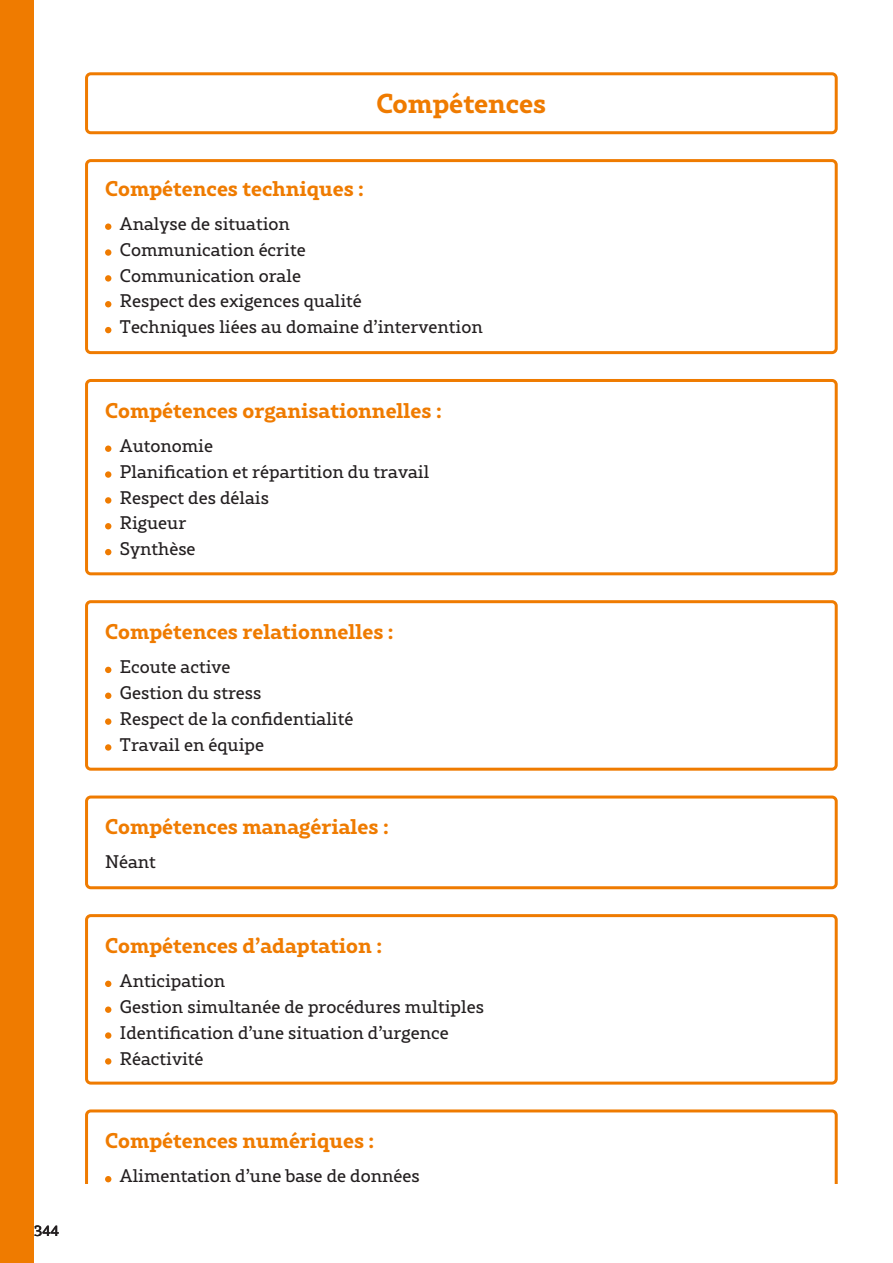
<style>
.page{position:relative;width:893px;height:1263px;background:#fff}
.page>*{position:absolute;margin:0;border:0;box-sizing:border-box;transform-origin:0 0}
.t1{font:700 27px "Rival Slab";color:#ef7b00}
.t2{font:700 21px "Rival Slab";color:#ef7b00}
.t3{font:18px "Rival Slab";color:#231f20}
.t4{font:15px "Rival Slab";color:#231f20}
</style>
<div class="page">
<div style="left:0;top:0;width:34px;height:1263px;background:#ef7b00"></div>
<div style="left:85px;top:72px;width:753px;height:62px;border:3px solid #ef7b00;border-radius:4px"></div>
<div style="left:105px;top:223px;width:6px;height:7px;background:#ef7b00;border-radius:50%"></div>
<div style="left:105px;top:249px;width:6px;height:7px;background:#ef7b00;border-radius:50%"></div>
<div style="left:105px;top:275px;width:6px;height:7px;background:#ef7b00;border-radius:50%"></div>
<svg style="left:105px;top:301px;width:6px;height:6px"></svg>
<svg style="left:105px;top:327px;width:6px;height:6px"></svg>
<div style="left:85px;top:159px;width:753px;height:195px;border:3px solid #ef7b00;border-radius:4px"></div>
<div style="left:105px;top:445px;width:6px;height:7px;background:#ef7b00;border-radius:50%"></div>
<div style="left:105px;top:471px;width:6px;height:7px;background:#ef7b00;border-radius:50%"></div>
<div style="left:105px;top:497px;width:6px;height:7px;background:#ef7b00;border-radius:50%"></div>
<svg style="left:105px;top:523px;width:6px;height:6px"></svg>
<svg style="left:105px;top:549px;width:6px;height:6px"></svg>
<div style="left:85px;top:379px;width:753px;height:196px;border:3px solid #ef7b00;border-radius:4px"></div>
<svg style="left:105px;top:667px;width:6px;height:6px"></svg>
<div style="left:105px;top:692px;width:6px;height:7px;background:#ef7b00;border-radius:50%"></div>
<div style="left:105px;top:718px;width:6px;height:7px;background:#ef7b00;border-radius:50%"></div>
<div style="left:105px;top:744px;width:6px;height:7px;background:#ef7b00;border-radius:50%"></div>
<div style="left:85px;top:600px;width:753px;height:171px;border:3px solid #ef7b00;border-radius:4px"></div>
<div style="left:85px;top:795px;width:753px;height:94px;border:3px solid #ef7b00;border-radius:4px"></div>
<svg style="left:105px;top:981px;width:6px;height:6px"></svg>
<div style="left:105px;top:1006px;width:6px;height:7px;background:#ef7b00;border-radius:50%"></div>
<div style="left:105px;top:1032px;width:6px;height:7px;background:#ef7b00;border-radius:50%"></div>
<svg style="left:105px;top:1058px;width:6px;height:6px"></svg>
<div style="left:85px;top:914px;width:753px;height:170px;border:3px solid #ef7b00;border-radius:4px"></div>
<svg style="left:105px;top:1176px;width:6px;height:6px"></svg>
<div style="left:85px;top:1109px;width:753px;height:94px;border:3px solid #ef7b00;border-radius:4px"></div>
<div style="left:78px;top:1184px;width:815px;height:79px;background:#fff"></div>
<p class="t4" style="left:34px;top:1220px;width:26px">344</p>
<p class="t1" style="left:377px;top:83px;width:171px">Compétences</p>
<p class="t2" style="left:105px;top:172px;width:260px">Compétences techniques :</p>
<p class="t3" style="left:120px;top:211px;width:172px">Analyse de situation</p>
<p class="t3" style="left:120px;top:237px;width:187px">Communication écrite</p>
<p class="t3" style="left:120px;top:262px;width:183px">Communication orale</p>
<p class="t3" style="left:120px;top:288px;width:244px">Respect des exigences qualité</p>
<p class="t3" style="left:120px;top:314px;width:364px">Techniques liées au domaine d’intervention</p>
<p class="t2" style="left:105px;top:394px;width:338px">Compétences organisationnelles :</p>
<p class="t3" style="left:120px;top:433px;width:95px">Autonomie</p>
<p class="t3" style="left:120px;top:459px;width:311px">Planification et répartition du travail</p>
<p class="t3" style="left:120px;top:484px;width:151px">Respect des délais</p>
<p class="t3" style="left:120px;top:510px;width:68px">Rigueur</p>
<p class="t3" style="left:120px;top:536px;width:77px">Synthèse</p>
<p class="t2" style="left:105px;top:615px;width:290px">Compétences relationnelles :</p>
<p class="t3" style="left:120px;top:654px;width:112px">Ecoute active</p>
<p class="t3" style="left:120px;top:680px;width:143px">Gestion du stress</p>
<p class="t3" style="left:120px;top:706px;width:235px">Respect de la confidentialité</p>
<p class="t3" style="left:120px;top:731px;width:146px">Travail en équipe</p>
<p class="t2" style="left:105px;top:810px;width:285px">Compétences managériales :</p>
<p class="t3" style="left:105px;top:849px;width:52px">Néant</p>
<p class="t2" style="left:105px;top:929px;width:279px">Compétences d’adaptation :</p>
<p class="t3" style="left:120px;top:968px;width:107px">Anticipation</p>
<p class="t3" style="left:120px;top:994px;width:365px">Gestion simultanée de procédures multiples</p>
<p class="t3" style="left:120px;top:1019px;width:330px">Identification d’une situation d’urgence</p>
<p class="t3" style="left:120px;top:1045px;width:85px">Réactivité</p>
<p class="t2" style="left:105px;top:1124px;width:271px">Compétences numériques :</p>
<p class="t3" style="left:120px;top:1163px;width:301px">Alimentation d’une base de données</p>
</div>
